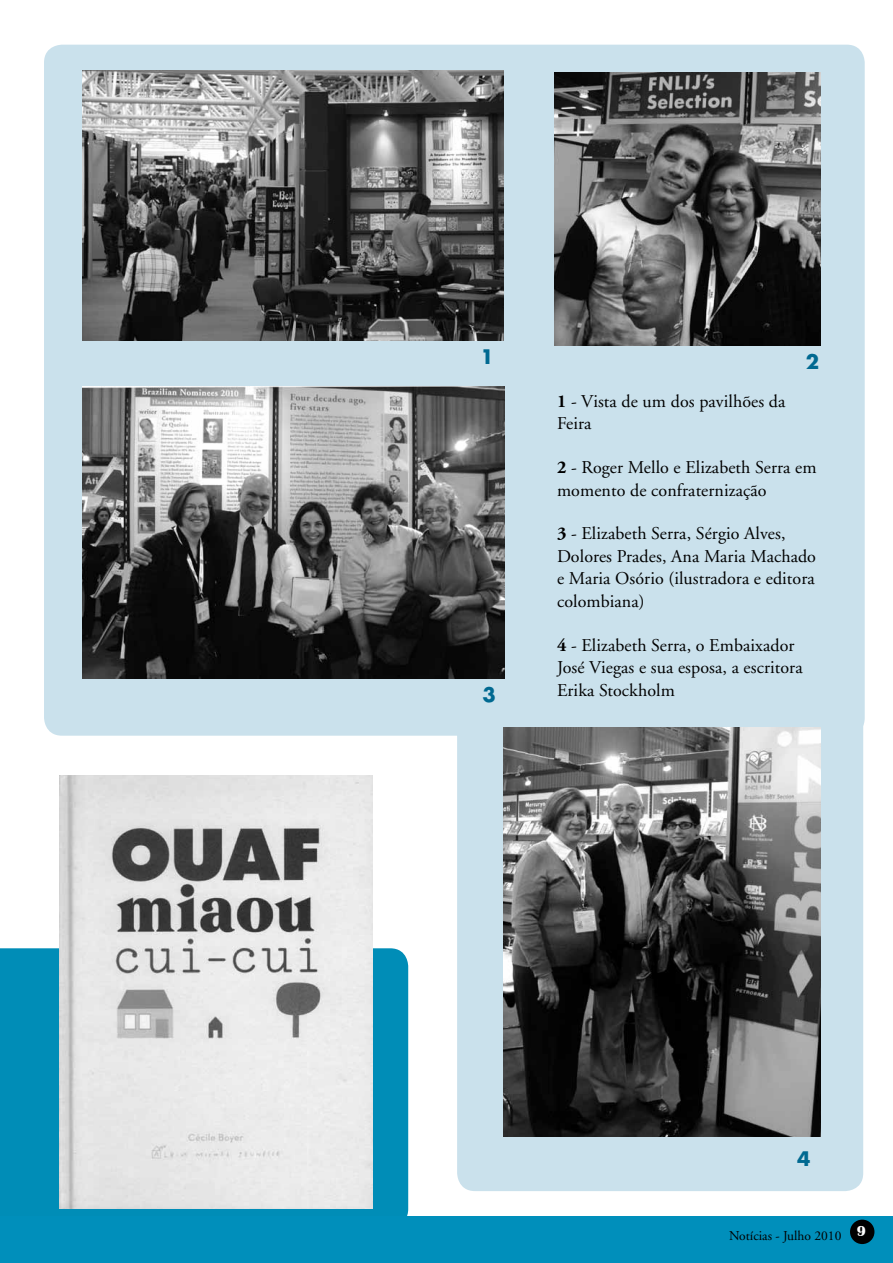
<style>
.page{position:relative;width:893px;height:1263px;background:#fff}
.page>*{position:absolute;margin:0;border:0;box-sizing:border-box;transform-origin:0 0}
.t1{font:700 19.5px "Futura";color:#006991}
.t2{font:18px/22.5px "Adobe Garamond";letter-spacing:.005em;color:#000}
.t3{font:13.5px "Adobe Garamond";color:#000}
.s1{font-weight:700}
</style>
<div class="page">
<div style="left:0;top:948px;width:408px;height:268px;background:#008db7"></div>
<div style="left:457px;top:637px;width:406px;height:554px;background:#cae1ec;border-radius:18px"></div>
<div style="left:0;top:1216px;width:893px;height:47px;background:#008fbb"></div>
<div style="left:850px;top:1219px;width:24px;height:25px;background:#000;border-radius:50%"></div>
<img style="left:60px;top:775px;width:312px;height:433px">
<div style="left:44px;top:45px;width:821px;height:691px;background:#cae1ec;border-radius:18px"></div>
<img style="left:504px;top:727px;width:317px;height:409px">
<img style="left:83px;top:387px;width:422px;height:292px">
<img style="left:83px;top:70px;width:421px;height:271px">
<img style="left:555px;top:72px;width:266px;height:273px">
<p class="t1" style="left:480px;top:343px;width:15px">1</p>
<p class="t1" style="left:806px;top:348px;width:15px">2</p>
<p class="t1" style="left:483px;top:681px;width:15px">3</p>
<p class="t2" style="left:557px;top:390px;width:230px"><span class="s1">1</span> - Vista de um dos pavilhões da<br>Feira</p>
<p class="t2" style="left:557px;top:457px;width:261px"><span class="s1">2</span> - Roger Mello e Elizabeth Serra em momento de confraternização</p>
<p class="t2" style="left:557px;top:523px;width:260px"><span class="s1">3</span> - Elizabeth Serra, Sérgio Alves,<br>Dolores Prades, Ana Maria Machado e Maria Osório (ilustradora e editora colombiana)</p>
<p class="t2" style="left:557px;top:634px;width:247px"><span class="s1">4</span> - Elizabeth Serra, o Embaixador<br>José Viegas e sua esposa, a escritora<br>Erika Stockholm</p>
<p class="t1" style="left:797px;top:1145px;width:15px">4</p>
<p class="t3" style="left:729px;top:1229px;width:138px">Notícias - Julho 2010 <sup>9</sup></p>
</div>
